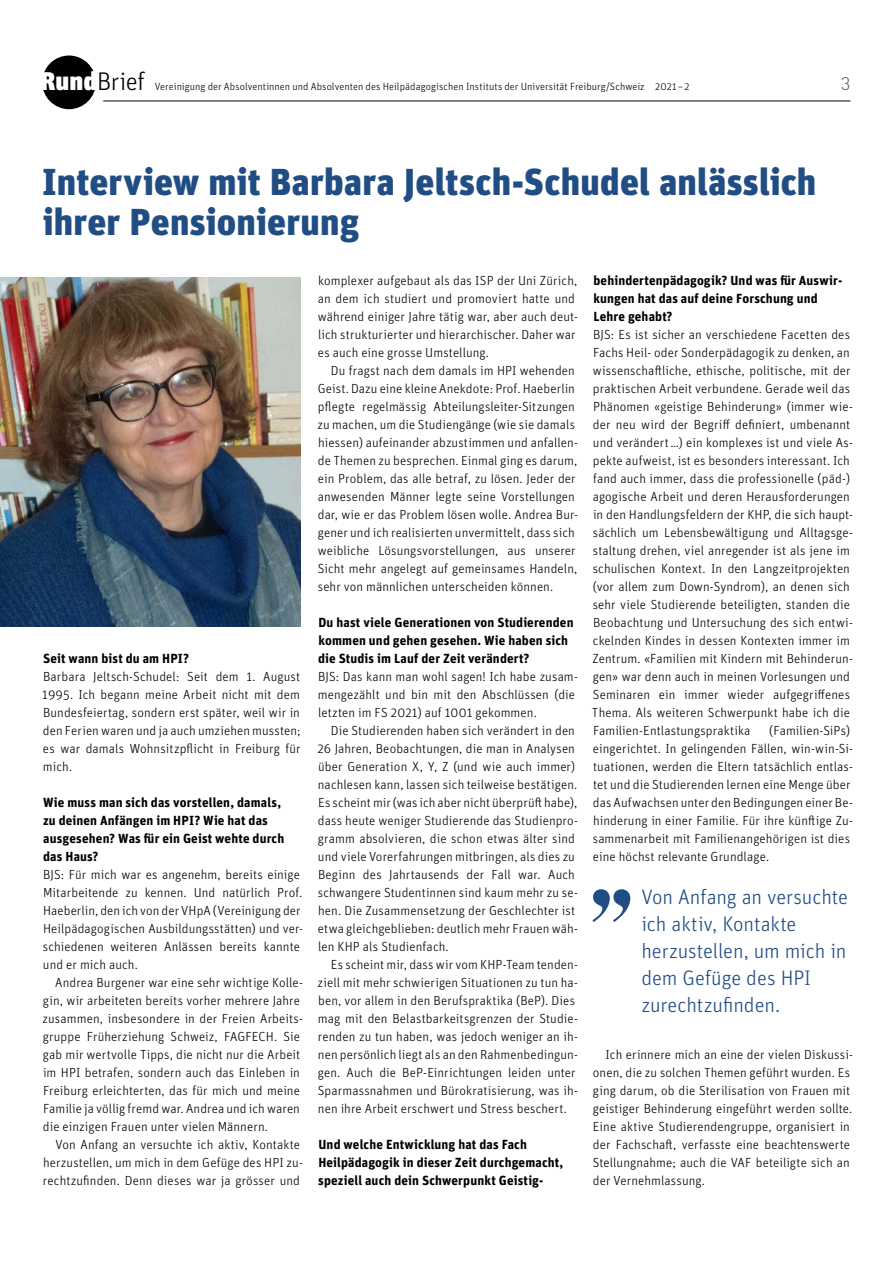
<style>
.page{position:relative;width:893px;height:1263px;background:#fff}
.page>*{position:absolute;margin:0;border:0;box-sizing:border-box;transform-origin:0 0}
.t1{font:900 37.5px/40.5px "Unit OT";letter-spacing:.005em;color:#204d83}
.t2{font:300 25.5px "Unit OT";letter-spacing:-.015em;color:#000}
.t3{font:300 21px/27px "Unit OT";letter-spacing:-.005em;color:#204d83}
.t4{font:300 18px "DINOT";color:#57514d}
.t5{font:300 13.2px/18px "Unit OT";letter-spacing:.005em;color:#000}
.t6{font:700 13.2px/18px "Unit OT";letter-spacing:.01em;color:#000}
.t7{font:300 10.5px "Unit OT";letter-spacing:.005em;color:#000}
.s1{font-weight:900;color:#fff}
</style>
<div class="page">
<hr style="left:99px;top:101px;width:751px;height:1px;background:#000">
<svg style="left:36px;top:49px;width:66px;height:66px;background:#282828"></svg>
<div style="left:30px;top:43px;width:78px;height:78px;border:12px solid #fff;border-radius:50%"></div>
<svg style="left:592px;top:889px;width:38px;height:33px"></svg>
<img style="left:0;top:277px;width:300px;height:350px">
<h2 class="t2" style="left:40px;top:66px;width:106px"><span class="s1">Rund</span>Brief</h2>
<p class="t7" style="left:155px;top:80px;width:536px">Vereinigung der Absolventinnen und Absolventen des Heilpädagogischen Instituts der Universität Freiburg/Schweiz 2021–2</p>
<h3 class="t4" style="left:841px;top:71px;width:11px">3</h3>
<h1 class="t1" style="left:42px;top:161px;width:776px">Interview mit Barbara Jeltsch-Schudel anlässlich ihrer Pensionierung</h1>
<p class="t6" style="left:43px;top:649px;width:148px">Seit wann bist du am HPI?</p>
<p class="t5" style="left:42px;top:667px;width:260px;text-align:justify">Barbara Jeltsch-Schudel: Seit dem 1. August 1995. Ich begann meine Arbeit nicht mit dem Bundesfeiertag, sondern erst später, weil wir in den Ferien waren und ja auch umziehen mussten; es war damals Wohnsitzpflicht in Freiburg für mich.</p>
<p class="t6" style="left:43px;top:793px;width:243px">Wie muss man sich das vorstellen, damals, zu deinen Anfängen im HPI? Wie hat das ausgesehen? Was für ein Geist wehte durch das Haus?</p>
<p class="t5" style="left:43px;top:865px;width:262px">BJS: Für mich war es angenehm, bereits einige Mitarbeitende zu kennen. Und natürlich Prof.<br>Haeberlin, den ich von der VHpA (Vereinigung der Heilpädagogischen Ausbildungsstätten) und ver&shy;schiedenen weiteren Anlässen bereits kannte und er mich auch.</p>
<p class="t5" style="left:43px;top:973px;width:262px;text-indent:13px">Andrea Burgener war eine sehr wichtige Kolle&shy;gin, wir arbeiteten bereits vorher mehrere Jahre zusammen, insbesondere in der Freien Arbeits&shy;gruppe Früherziehung Schweiz, FAGFECH. Sie gab mir wertvolle Tipps, die nicht nur die Arbeit im HPI betrafen, sondern auch das Einleben in Freiburg erleichterten, das für mich und meine Familie ja völlig fremd war. Andrea und ich waren die einzigen Frauen unter vielen Männern.</p>
<p class="t5" style="left:43px;top:1135px;width:262px;text-indent:12px">Von Anfang an versuchte ich aktiv, Kontakte herzustellen, um mich in dem Gefüge des HPI zu&shy;rechtzufinden. Denn dieses war ja grösser und</p>
<p class="t5" style="left:318px;top:271px;width:262px">komplexer aufgebaut als das ISP der Uni Zürich, an dem ich studiert und promoviert hatte und während einiger Jahre tätig war, aber auch deut&shy;lich strukturierter und hierarchischer. Daher war es auch eine grosse Umstellung.</p>
<p class="t5" style="left:318px;top:361px;width:262px;text-indent:13px">Du fragst nach dem damals im HPI wehenden Geist. Dazu eine kleine Anekdote: Prof. Haeberlin pflegte regelmässig Abteilungsleiter-Sitzungen zu machen, um die Studiengänge (wie sie damals hiessen) aufeinander abzustimmen und anfallen&shy;de Themen zu besprechen. Einmal ging es darum, ein Problem, das alle betraf, zu lösen. Jeder der anwesenden Männer legte seine Vorstellungen dar, wie er das Problem lösen wolle. Andrea Bur&shy;gener und ich realisierten unvermittelt, dass sich weibliche Lösungsvorstellungen, aus unserer Sicht mehr angelegt auf gemeinsames Handeln, sehr von männlichen unterscheiden können.</p>
<p class="t6" style="left:318px;top:613px;width:257px">Du hast viele Generationen von Studierenden kommen und gehen gesehen. Wie haben sich die Studis im Lauf der Zeit verändert?</p>
<p class="t5" style="left:318px;top:667px;width:262px">BJS: Das kann man wohl sagen! Ich habe zusam&shy;mengezählt und bin mit den Abschlüssen (die letzten im FS 2021) auf 1001 gekommen.</p>
<p class="t5" style="left:317px;top:721px;width:262px;text-indent:13px">Die Studierenden haben sich verändert in den 26 Jahren, Beobachtungen, die man in Analysen über Generation X, Y, Z (und wie auch immer) nachlesen kann, lassen sich teilweise bestätigen.<br>Es scheint mir (was ich aber nicht überprüft habe), dass heute weniger Studierende das Studienpro&shy;gramm absolvieren, die schon etwas älter sind und viele Vorerfahrungen mitbringen, als dies zu Beginn des Jahrtausends der Fall war. Auch schwangere Studentinnen sind kaum mehr zu se&shy;hen. Die Zusammensetzung der Geschlechter ist etwa gleichgeblieben: deutlich mehr Frauen wäh&shy;len KHP als Studienfach.</p>
<p class="t5" style="left:318px;top:955px;width:262px;text-indent:13px">Es scheint mir, dass wir vom KHP-Team tenden&shy;ziell mit mehr schwierigen Situationen zu tun ha&shy;ben, vor allem in den Berufspraktika (BeP). Dies mag mit den Belastbarkeitsgrenzen der Studie&shy;renden zu tun haben, was jedoch weniger an ih&shy;nen persönlich liegt als an den Rahmenbedingun&shy;gen. Auch die BeP-Einrichtungen leiden unter Sparmassnahmen und Bürokratisierung, was ih&shy;nen ihre Arbeit erschwert und Stress beschert.</p>
<p class="t6" style="left:318px;top:1135px;width:247px">Und welche Entwicklung hat das Fach<br>Heilpädagogik in dieser Zeit durchgemacht, speziell auch dein Schwerpunkt Geistig-</p>
<p class="t6" style="left:593px;top:271px;width:250px">behindertenpädagogik? Und was für Auswir&shy;kungen hat das auf deine Forschung und<br>Lehre gehabt?</p>
<p class="t5" style="left:592px;top:325px;width:262px">BJS: Es ist sicher an verschiedene Facetten des Fachs Heil- oder Sonderpädagogik zu denken, an wissenschaftliche, ethische, politische, mit der praktischen Arbeit verbundene. Gerade weil das Phänomen «geistige Behinderung» (immer wie&shy;der neu wird der Begriff definiert, umbenannt und verändert…) ein komplexes ist und viele As&shy;pekte aufweist, ist es besonders interessant. Ich fand auch immer, dass die professionelle (päd-) agogische Arbeit und deren Herausforderungen in den Handlungsfeldern der KHP, die sich haupt&shy;sächlich um Lebensbewältigung und Alltagsge&shy;staltung drehen, viel anregender ist als jene im schulischen Kontext. In den Langzeitprojekten (vor allem zum Down-Syndrom), an denen sich sehr viele Studierende beteiligten, standen die Beobachtung und Untersuchung des sich entwi&shy;ckelnden Kindes in dessen Kontexten immer im Zentrum. «Familien mit Kindern mit Behinderun&shy;gen» war denn auch in meinen Vorlesungen und Seminaren ein immer wieder aufgegriffenes Thema. Als weiteren Schwerpunkt habe ich die Familien-Entlastungspraktika</p>
<p class="t5" style="left:593px;top:721px;width:262px;text-indent:177px">(Familien-SiPs) eingerichtet. In gelingenden Fällen, win-win-Si&shy;tuationen, werden die Eltern tatsächlich entlas&shy;tet und die Studierenden lernen eine Menge über das Aufwachsen unter den Bedingungen einer Be&shy;hinderung in einer Familie. Für ihre künftige Zu&shy;sammenarbeit mit Familienangehörigen ist dies eine höchst relevante Grundlage.</p>
<h3 class="t3" style="left:641px;top:883px;width:208px">Von Anfang an versuchte ich aktiv, Kontakte herzustellen, um mich in dem Gefüge des HPI zurechtzufinden.</h3>
<p class="t5" style="left:593px;top:1045px;width:262px;text-indent:13px">Ich erinnere mich an eine der vielen Diskussi&shy;onen, die zu solchen Themen geführt wurden. Es ging darum, ob die Sterilisation von Frauen mit geistiger Behinderung eingeführt werden sollte.<br>Eine aktive Studierendengruppe, organisiert in der Fachschaft, verfasste eine beachtenswerte Stellungnahme; auch die VAF beteiligte sich an der Vernehmlassung.</p>
</div>
